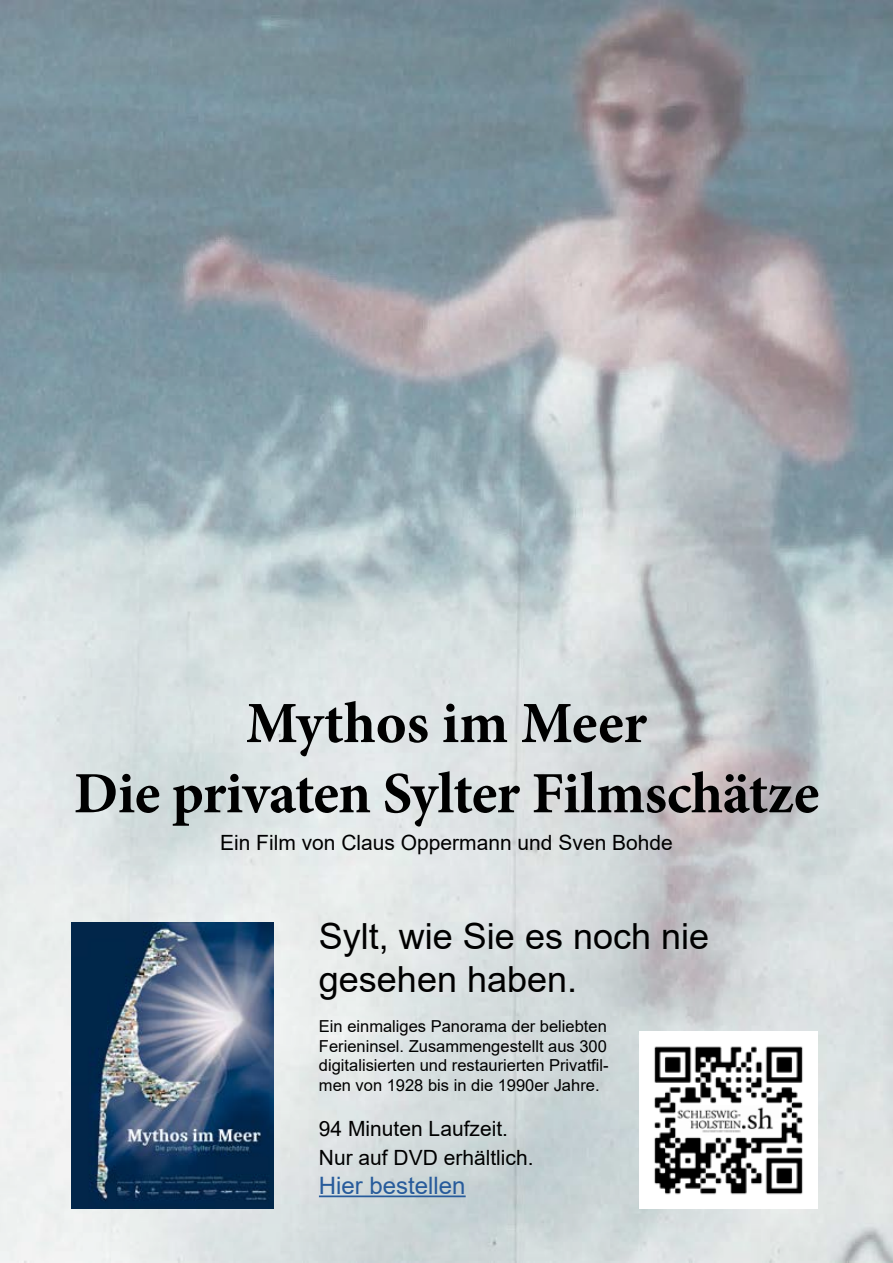
<style>
.page{position:relative;width:893px;height:1263px;background:#fff}
.page>*{position:absolute;margin:0;border:0;box-sizing:border-box;transform-origin:0 0}
.t1{font:700 58.5px/70.2px "Minion Pro";letter-spacing:-.01em;color:#000;text-align:center}
.t2{font:36px/43.2px "Arial";color:#000}
.t3{font:24px "Arial";color:#275b9b}
.t4{font:21px/28.8px "Arial";color:#000}
.t5{font:16.5px/19.8px "Arial";color:#000;text-align:justify}
</style>
<div class="page">
<img style="left:0;top:0;width:893px;height:1263px">
<img style="left:72px;top:923px;width:202px;height:286px">
<hr style="left:319px;top:1195px;width:147px;height:2px;background:#275b9b">
<img style="left:639px;top:1031px;width:178px;height:178px">
<p class="t1" style="left:74px;top:687px;width:747px">Mythos im Meer<br>Die privaten Sylter Filmschätze</p>
<p class="t4" style="left:220px;top:828px;width:454px">Ein Film von Claus Oppermann und Sven Bohde</p>
<p class="t2" style="left:319px;top:914px;width:392px">Sylt, wie Sie es noch nie gesehen haben.</p>
<p class="t5" style="left:319px;top:1016px;width:291px">Ein einmaliges Panorama der beliebten Ferieninsel. Zusammengestellt aus 300 digitalisierten und restaurierten Privatfil&shy;men von 1928 bis in die 1990er Jahre.</p>
<p class="t4" style="left:319px;top:1114px;width:216px">94 Minuten Laufzeit.<br>Nur auf DVD erhältlich.</p>
<p class="t3" style="left:319px;top:1169px;width:148px">Hier bestellen</p>
</div>
